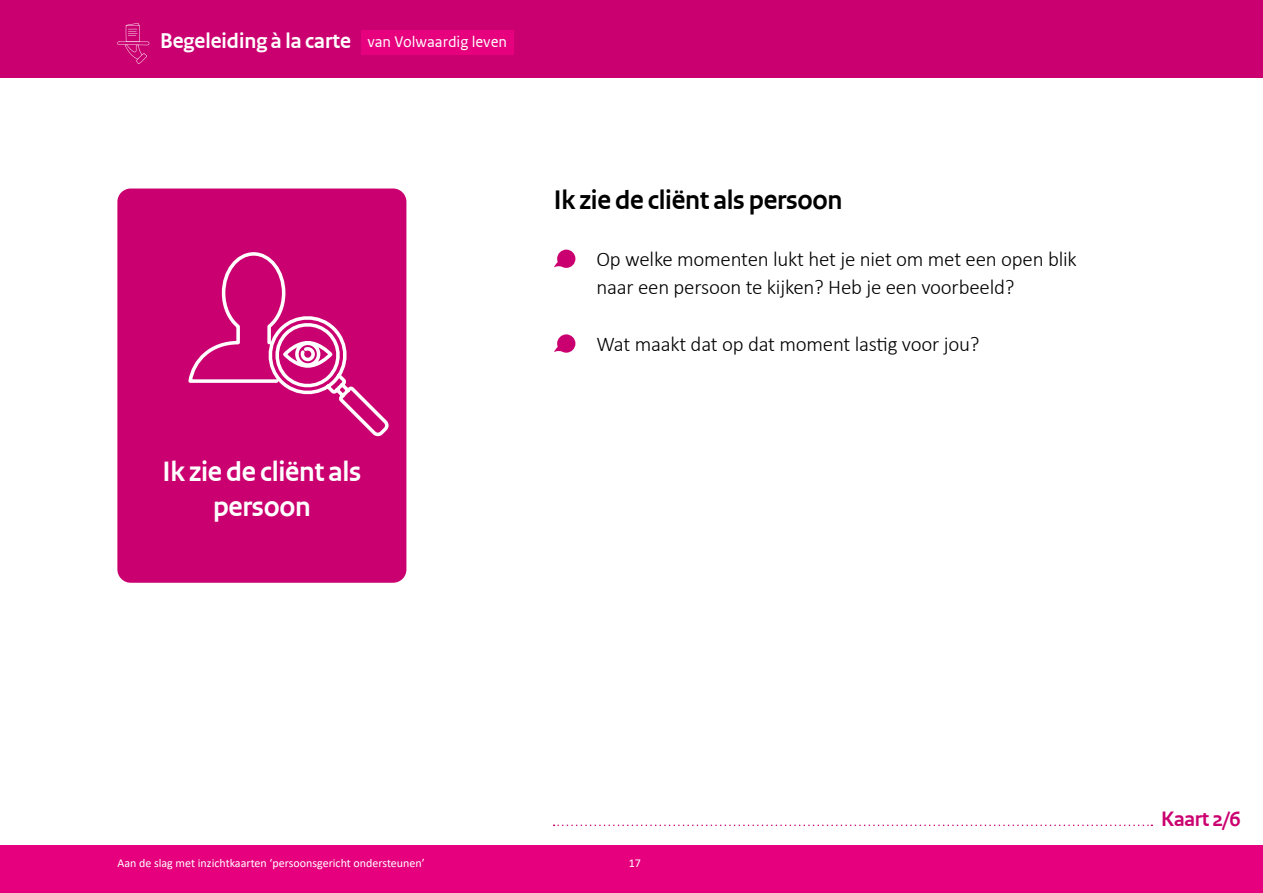
<style>
.page{position:relative;width:1263px;height:893px;background:#fff}
.page>*{position:absolute;margin:0;border:0;box-sizing:border-box;transform-origin:0 0}
.t1{font:700 28.2px/35.1px "Rijksoverheid Sans Heading";letter-spacing:-.01em;color:#fff;text-align:center}
.t2{font:700 27px "Rijksoverheid Sans Heading";letter-spacing:-.01em;color:#000}
.t3{font:700 21.45px "Rijksoverheid Sans Heading";color:#fff}
.t4{font:300 21px/28.5px "Calibri";letter-spacing:-.01em;color:#000}
.t5{font:700 21px "Rijksoverheid Sans Heading";letter-spacing:-.01em;color:#cb0070}
.t6{font:12px "Calibri";color:#fff}
.s1{font-family:"Rijksoverheid Sans Text";font-weight:400;font-size:14.55px}
</style>
<div class="page">
<div style="left:0;top:845px;width:1263px;height:48px;background:#e6007d"></div>
<div style="left:0;top:0;width:1263px;height:78px;background:#cb0070"></div>
<div style="left:117px;top:189px;width:289px;height:394px;background:#cb0070;border-radius:13px"></div>
<svg style="left:188px;top:252px;width:201px;height:185px"></svg>
<div style="left:361px;top:30px;width:152px;height:25px;background:#e6007d"></div>
<svg style="left:117px;top:23px;width:32px;height:41px"></svg>
<svg style="left:554px;top:250px;width:21px;height:18px"></svg>
<svg style="left:554px;top:334px;width:21px;height:19px"></svg>
<svg style="left:554px;top:824px;width:598px;height:2px"></svg>
<p class="t3" style="left:160px;top:29px;width:348px">Begeleiding à la carte <span class="s1">van Volwaardig leven</span></p>
<h1 class="t1" style="left:163px;top:454px;width:200px">Ik zie de cliënt als persoon</h1>
<p class="t2" style="left:554px;top:184px;width:290px">Ik zie de cliënt als persoon</p>
<p class="t4" style="left:596px;top:244px;width:482px">Op welke momenten lukt het je niet om met een open blik naar een persoon te kijken? Heb je een voorbeeld?</p>
<p class="t4" style="left:596px;top:330px;width:385px">Wat maakt dat op dat moment lastig voor jou?</p>
<p class="t6" style="left:117px;top:855px;width:309px">Aan de slag met inzichtkaarten ‘persoonsgericht ondersteunen’</p>
<p class="t6" style="left:629px;top:855px;width:14px">17</p>
<p class="t5" style="left:1161px;top:807px;width:81px">Kaart 2/6</p>
</div>
